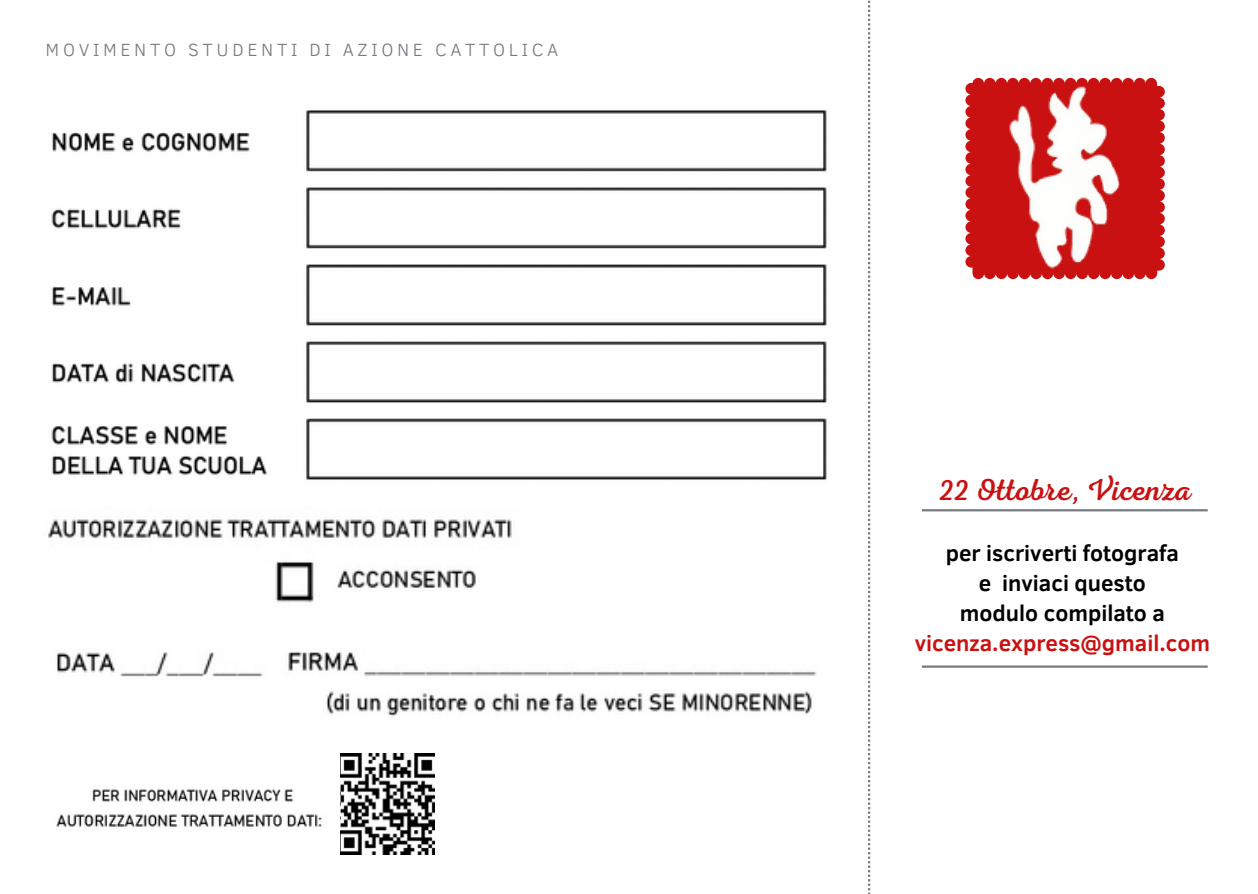
<style>
.page{position:relative;width:1258px;height:894px;background:#fff}
.page>*{position:absolute;margin:0;border:0;box-sizing:border-box;transform-origin:0 0}
.t1{font:30.6px "RTL Adam Script Regular";color:#c91111}
.t2{font:700 22.5px/30px "Clear Sans";color:#000;text-align:center}
.t3{font:700 22.5px "Clear Sans";color:#c91111}
.t4{font:300 18px "Clear Sans";letter-spacing:.2em;color:#767b81}
</style>
<div class="page">
<svg style="left:965px;top:78px;width:200px;height:201px;background:#cc2020"></svg>
<img style="left:1008px;top:86px;width:115px;height:185px">
<img style="left:48px;top:519px;width:464px;height:84px">
<img style="left:56px;top:622px;width:815px;height:106px">
<img style="left:56px;top:814px;width:266px;height:13px">
<img style="left:92px;top:789px;width:202px;height:13px">
<svg style="left:868px;top:0;width:2px;height:893px"></svg>
<hr style="left:922px;top:509px;width:285px;height:2px;background:#767b81">
<hr style="left:922px;top:665px;width:285px;height:2px;background:#767b81">
<img style="left:340px;top:753px;width:95px;height:101px">
<img style="left:51px;top:110px;width:776px;height:370px">
<p class="t4" style="left:46px;top:37px;width:514px">MOVIMENTO STUDENTI DI AZIONE CATTOLICA</p>
<h1 class="t1" style="left:939px;top:472px;width:254px">22 Ottobre, Vicenza</h1>
<p class="t2" style="left:946px;top:536px;width:235px">per iscriverti fotografa e inviaci questo modulo compilato a</p>
<p class="t3" style="left:915px;top:626px;width:297px">vicenza.express@gmail.com</p>
</div>
